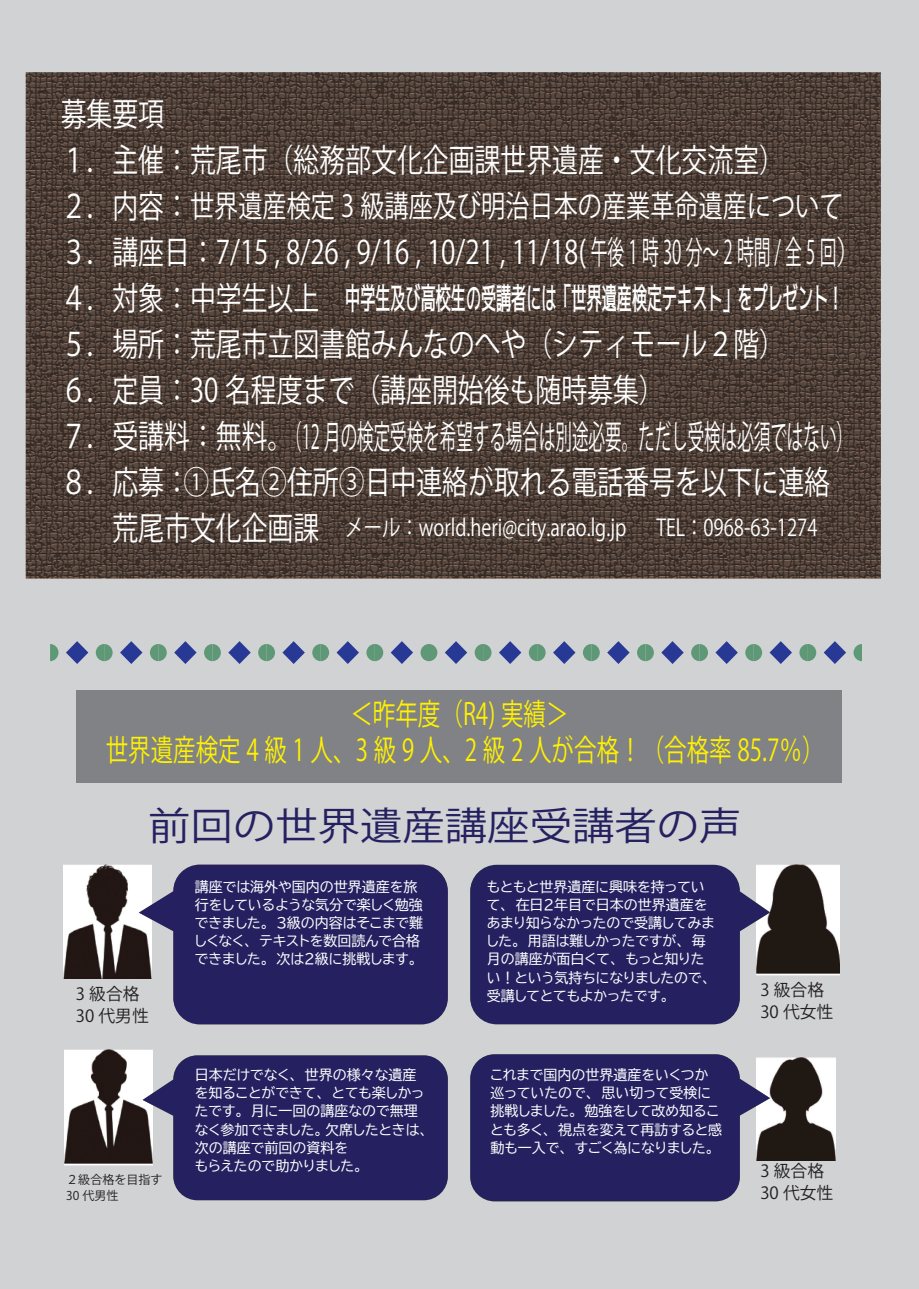
<style>
.page{position:relative;width:919px;height:1289px;background:#fff}
.page>*{position:absolute;margin:0;border:0;box-sizing:border-box;transform-origin:0 0}
.t1{font:38.55px "Koz Go Pro";color:#252161;scale:1.1 1}
.t2{font:33px "Koz Go Pro";color:#fff;scale:.5 1}
.t3{font:32.25px/45.9px "Koz Go Pro";color:#fff;scale:.8 1}
.t4{font:500 30.15px "Togalite";color:#fff;scale:.5 1}
.t5{font:30.15px "Koz Go Pro";color:#fff;scale:.8 1}
.t6{font:30px/36px "Koz Go Pro";color:#fff101;text-align:center;scale:.75 1}
.t7{font:22.95px "Koz Go Pro";color:#fff;scale:.8 1}
.t8{font:16.8px/22.4px "Koz Go Pro";color:#231f20}
.t9{font:13.95px/18.1px "BIZ UDP Gothic";color:#fff}
.t10{font:12px/16px "Koz Go Pro";color:#231f20}
.s1{font-size:32.25px}
.s2{font-family:"Koz Go Pro";font-weight:400;font-size:32.25px}
</style>
<div class="page">
<div style="left:0;top:0;width:918px;height:1288px;background:#d1d2d4"></div>
<img style="left:25px;top:72px;width:856px;height:507px">
<div style="left:76px;top:690px;width:765px;height:92px;background:#808285"></div>
<img style="left:770px;top:1057px;width:65px;height:103px">
<img style="left:770px;top:864px;width:69px;height:111px">
<img style="left:64px;top:864px;width:75px;height:114px">
<img style="left:64px;top:1049px;width:88px;height:115px">
<svg style="left:139px;top:864px;width:309px;height:160px;background:#38346d"></svg>
<svg style="left:142px;top:1055px;width:306px;height:145px;background:#35316b"></svg>
<svg style="left:470px;top:1054px;width:300px;height:147px;background:#35326b"></svg>
<svg style="left:470px;top:864px;width:300px;height:160px;background:#35316a"></svg>
<svg style="left:50px;top:644px;width:8px;height:17px"></svg>
<svg style="left:66px;top:641px;width:22px;height:23px"></svg>
<svg style="left:96px;top:644px;width:17px;height:17px"></svg>
<svg style="left:120px;top:641px;width:22px;height:23px"></svg>
<svg style="left:150px;top:644px;width:17px;height:17px"></svg>
<svg style="left:174px;top:641px;width:22px;height:23px"></svg>
<svg style="left:204px;top:644px;width:17px;height:17px"></svg>
<svg style="left:228px;top:641px;width:23px;height:23px"></svg>
<svg style="left:258px;top:644px;width:17px;height:17px"></svg>
<svg style="left:282px;top:641px;width:23px;height:23px"></svg>
<svg style="left:312px;top:644px;width:17px;height:17px"></svg>
<svg style="left:336px;top:641px;width:23px;height:23px"></svg>
<svg style="left:366px;top:644px;width:17px;height:17px"></svg>
<svg style="left:390px;top:641px;width:23px;height:23px"></svg>
<svg style="left:420px;top:644px;width:17px;height:17px"></svg>
<svg style="left:445px;top:641px;width:22px;height:23px"></svg>
<svg style="left:474px;top:644px;width:17px;height:17px"></svg>
<svg style="left:499px;top:641px;width:22px;height:23px"></svg>
<svg style="left:528px;top:644px;width:17px;height:17px"></svg>
<svg style="left:553px;top:641px;width:22px;height:23px"></svg>
<svg style="left:583px;top:644px;width:16px;height:17px"></svg>
<svg style="left:607px;top:641px;width:22px;height:23px"></svg>
<svg style="left:637px;top:644px;width:16px;height:17px"></svg>
<svg style="left:661px;top:641px;width:22px;height:23px"></svg>
<svg style="left:691px;top:644px;width:17px;height:17px"></svg>
<svg style="left:715px;top:641px;width:22px;height:23px"></svg>
<svg style="left:745px;top:644px;width:17px;height:17px"></svg>
<svg style="left:769px;top:641px;width:23px;height:23px"></svg>
<svg style="left:853px;top:644px;width:8px;height:17px"></svg>
<svg style="left:799px;top:644px;width:17px;height:17px"></svg>
<svg style="left:823px;top:641px;width:23px;height:23px"></svg>
<h3 class="t3" style="left:61px;top:92px;width:906px">募集要項<br>１．主催：荒尾市（総務部文化企画課世界遺産・文化交流室）</h3>
<h3 class="t5" style="left:61px;top:187px;width:980px"><span class="s1">２．内容：</span>世界遺産検定 3 級講座及び明治日本の産業革命遺産について</h3>
<h3 class="t3" style="left:61px;top:230px;width:1003px">３．講座日：7/15 , 8/26 , 9/16 , 10/21 , 11/18( 午後 1 時 30 分～ 2 時間 / 全 5 回）</h3>
<h3 class="t4" style="left:61px;top:275px;width:1566px"><span class="s2">４．対象：中学生以上　</span>中学生及び高校生の受講者には「世界遺産検定テキスト」をプレゼント！</h3>
<h3 class="t3" style="left:61px;top:322px;width:906px">５．場所：荒尾市立図書館みんなのへや（シティモール２階）<br>６．定員：30 名程度まで（講座開始後も随時募集）</h3>
<h2 class="t2" style="left:61px;top:415px;width:1585px"><span class="s1">７．受講料：無料。</span>（12 月の検定受検を希望する場合は別途必要。ただし受検は必須ではない）</h2>
<h3 class="t3" style="left:61px;top:460px;width:963px">８．応募：①氏名②住所③日中連絡が取れる電話番号を以下に連絡</h3>
<h3 class="t7" style="left:61px;top:513px;width:708px"><span class="s1">　　荒尾市文化企画課　</span>メール：world.heri@city.arao.lg.jp</h3>
<h3 class="t7" style="left:656px;top:513px;width:203px">TEL：0968-63-1274</h3>
<h3 class="t6" style="left:106px;top:697px;width:959px">＜昨年度（R4) 実績＞<br>世界遺産検定 4 級 1 人、3 級 9 人、2 級 2 人が合格！（合格率 85.7％）</h3>
<h1 class="t1" style="left:148px;top:800px;width:541px">前回の世界遺産講座受講者の声</h1>
<p class="t8" style="left:76px;top:982px;width:75px">3 級合格<br>30 代男性</p>
<p class="t10" style="left:66px;top:1171px;width:98px">２級合格を目指す<br>30 代男性</p>
<p class="t9" style="left:195px;top:877px;width:230px">講座では海外や国内の世界遺産を旅行をしているような気分で楽しく勉強できました。３級の内容はそこまで難しくなく、テキストを数回読んで合格できました。次は２級に挑戦します。</p>
<p class="t9" style="left:486px;top:877px;width:229px">もともと世界遺産に興味を持っていて、在日２年目で日本の世界遺産をあまり知らなかったので受講してみました。用語は難しかったですが、毎月の講座が面白くて、もっと知りたい！という気持ちになりましたので、受講してとてもよかったです。</p>
<p class="t9" style="left:195px;top:1065px;width:235px">日本だけでなく、世界の様々な遺産を知ることができて、とても楽しかったです。月に一回の講座なので無理なく参加できました。欠席したときは、次の講座で前回の資料を<br>もらえたので助かりました。</p>
<p class="t9" style="left:490px;top:1065px;width:233px">これまで国内の世界遺産をいくつか巡っていたので、思い切って受検に挑戦しました。勉強をして改め知ることも多く、視点を変えて再訪すると感動も一入で、すごく為になりました。</p>
<p class="t8" style="left:760px;top:979px;width:75px">3 級合格<br>30 代女性</p>
<p class="t8" style="left:760px;top:1159px;width:75px">3 級合格<br>30 代女性</p>
</div>
